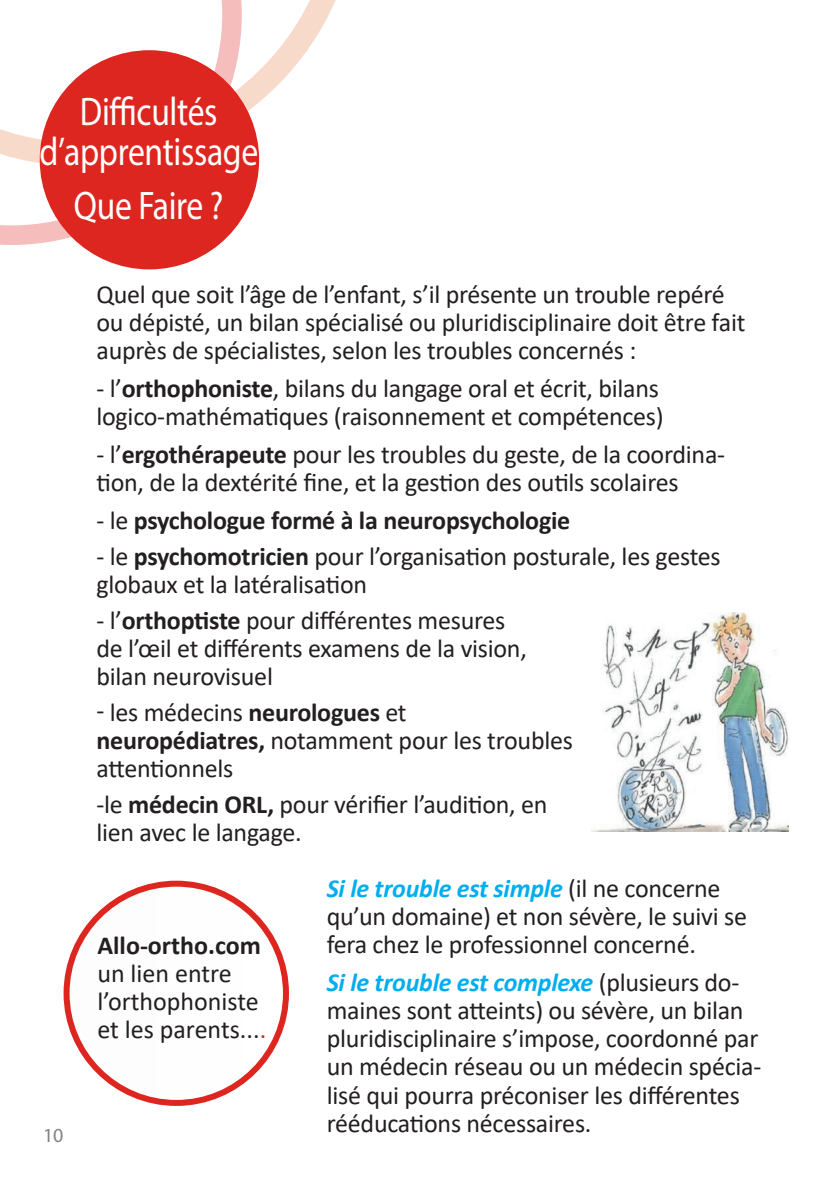
<style>
.page{position:relative;width:840px;height:1191px;background:#fff}
.page>*{position:absolute;margin:0;border:0;box-sizing:border-box;transform-origin:0 0}
.t1{font:40px/40px "Myriad Pro";letter-spacing:-.01em;color:#fff;text-align:center;scale:.84 1}
.t2{font:26px/28px "Calibri";letter-spacing:-.01em;color:#231f20}
.t3{font:700 26px "Calibri";letter-spacing:-.01em;color:#231f20}
.t4{font:20px "Myriad Pro";color:#808285}
.s1{font-weight:700}
.s2{font-weight:400}
.s3{font-weight:700;font-style:italic;color:#00aeef}
.s4{color:#de2620}
</style>
<div class="page">
<svg style="left:0;top:178px;width:251px;height:77px"></svg>
<svg style="left:0;top:0;width:336px;height:177px"></svg>
<div style="left:40px;top:50px;width:219px;height:219px;background:#de2620;border-radius:50%"></div>
<img style="left:591px;top:612px;width:197px;height:219px">
<div style="left:63px;top:880px;width:226px;height:226px;border:6px solid #de2620;border-radius:50%"></div>
<h1 class="t1" style="left:39px;top:91px;width:262px">Difficultés d’apprentissage</h1>
<h1 class="t1" style="left:74px;top:185px;width:179px">Que Faire ?</h1>
<p class="t4" style="left:43px;top:1123px;width:22px">10</p>
<p class="t2" style="left:96px;top:280px;width:650px">Quel que soit l’âge de l’enfant, s’il présente un trouble repéré ou dépisté, un bilan spécialisé ou pluridisciplinaire doit être fait auprès de spécialistes, selon les troubles concernés :</p>
<p class="t2" style="left:96px;top:374px;width:568px">- l’<span class="s1">orthophoniste</span>, bilans du langage oral et écrit, bilans logico-mathématiques (raisonnement et compétences)</p>
<p class="t2" style="left:96px;top:440px;width:629px">- l’<span class="s1">ergothérapeute</span> pour les troubles du geste, de la coordina&shy;tion, de la dextérité fine, et la gestion des outils scolaires</p>
<p class="t3" style="left:96px;top:502px;width:475px"><span class="s2">- le</span> psychologue formé à la neuropsychologie</p>
<p class="t2" style="left:96px;top:542px;width:625px">- le <span class="s1">psychomotricien</span> pour l’organisation posturale, les gestes globaux et la latéralisation</p>
<p class="t2" style="left:96px;top:606px;width:431px">- l’<span class="s1">orthoptiste</span> pour différentes mesures de l’œil et différents examens de la vision, bilan neurovisuel</p>
<p class="t2" style="left:96px;top:698px;width:477px">- les médecins <span class="s1">neurologues</span> et <span class="s1">neuropédiatres,</span> notamment pour les troubles attentionnels</p>
<p class="t2" style="left:96px;top:790px;width:452px">-le <span class="s1">médecin ORL,</span> pour vérifier l’audition, en lien avec le langage.</p>
<p class="t2" style="left:326px;top:874px;width:421px"><span class="s3">Si le trouble est simple</span> (il ne concerne qu’un domaine) et non sévère, le suivi se fera chez le professionnel concerné.</p>
<p class="t2" style="left:326px;top:968px;width:436px"><span class="s3">Si le trouble est complexe</span> (plusieurs do&shy;maines sont atteints) ou sévère, un bilan pluridisciplinaire s’impose, coordonné par un médecin réseau ou un médecin spécia&shy;lisé qui pourra préconiser les différentes rééducations nécessaires.</p>
<p class="t3" style="left:97px;top:927px;width:165px">Allo-ortho.com</p>
<p class="t2" style="left:97px;top:958px;width:170px">un lien entre l’orthophoniste et les parents...<span class="s4">.</span></p>
</div>
